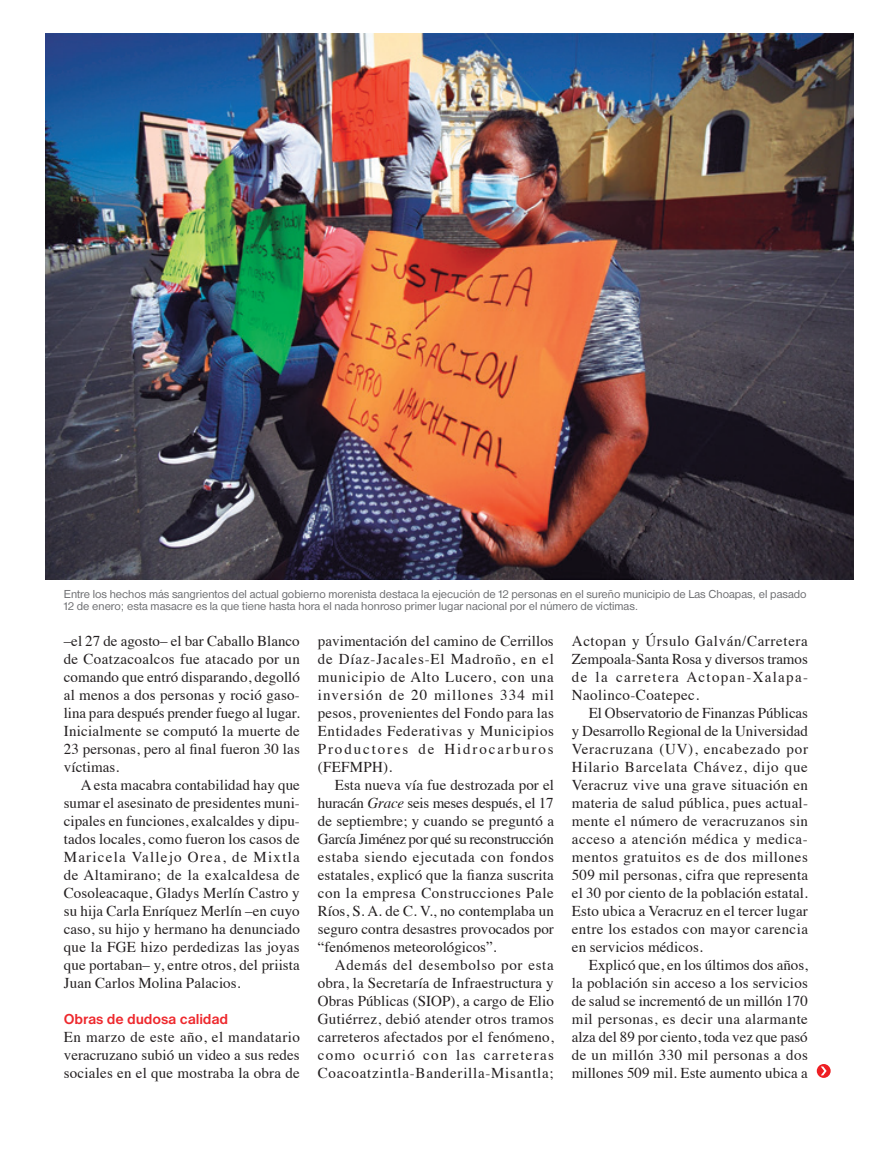
<style>
.page{position:relative;width:893px;height:1149px;background:#fff}
.page>*{position:absolute;margin:0;border:0;box-sizing:border-box;transform-origin:0 0}
.t1{font:15px/18px "Times";letter-spacing:.015em;color:#231f20;text-align:justify}
.t2{font:700 15px "Nimbus San D";letter-spacing:-.01em;color:#ee292e}
.t3{font:12px/12px "Nimbus San D";color:#6c6d70}
.s1{font-style:italic}
</style>
<div class="page">
<svg style="left:817px;top:1063px;width:14px;height:14px"></svg>
<svg style="left:821px;top:1066px;width:6px;height:9px"></svg>
<img style="left:46px;top:33px;width:808px;height:546px">
<p class="t3" style="left:64px;top:587px;width:744px">Entre los hechos más sangrientos del actual gobierno morenista destaca la ejecución de 12 personas en el sureño municipio de Las Choapas, el pasado<br>12 de enero; esta masacre es la que tiene hasta hora el nada honroso primer lugar nacional por el número de víctimas.</p>
<p class="t1" style="left:64px;top:630px;width:238px">–el 27 de agosto– el bar Caballo Blanco de Coatzacoalcos fue atacado por un comando que entró disparando, degolló al menos a dos personas y roció gaso&shy;lina para después prender fuego al lugar.<br>Inicialmente se computó la muerte de 23 personas, pero al final fueron 30 las víctimas.</p>
<p class="t1" style="left:64px;top:774px;width:238px;text-indent:17px">A esta macabra contabilidad hay que sumar el asesinato de presidentes muni&shy;cipales en funciones, exalcaldes y dipu&shy;tados locales, como fueron los casos de Maricela Vallejo Orea, de Mixtla de Altamirano; de la exalcaldesa de Cosoleacaque, Gladys Merlín Castro y su hija Carla Enríquez Merlín –en cuyo caso, su hijo y hermano ha denunciado que la FGE hizo perdedizas las joyas que portaban– y, entre otros, del priista Juan Carlos Molina Palacios.</p>
<p class="t2" style="left:64px;top:1010px;width:166px">Obras de dudosa calidad</p>
<p class="t1" style="left:64px;top:1026px;width:238px">En marzo de este año, el mandatario veracruzano subió un video a sus redes sociales en el que mostraba la obra de</p>
<p class="t1" style="left:318px;top:630px;width:238px">pavimentación del camino de Cerrillos de Díaz-Jacales-El Madroño, en el municipio de Alto Lucero, con una inversión de 20 millones 334 mil pesos, provenientes del Fondo para las Entidades Federativas y Municipios Productores de Hidrocarburos (FEFMPH).</p>
<p class="t1" style="left:318px;top:774px;width:238px;text-indent:17px">Esta nueva vía fue destrozada por el huracán <span class="s1">Grace</span> seis meses después, el 17 de septiembre; y cuando se preguntó a García Jiménez por qué su reconstrucción estaba siendo ejecutada con fondos estatales, explicó que la fianza suscrita con la empresa Construcciones Pale Ríos, S. A. de C. V., no contemplaba un seguro contra desastres provocados por “fenómenos meteorológicos”.</p>
<p class="t1" style="left:318px;top:954px;width:238px;text-indent:17px">Además del desembolso por esta obra, la Secretaría de Infraestructura y Obras Públicas (SIOP), a cargo de Elio Gutiérrez, debió atender otros tramos carreteros afectados por el fenómeno, como ocurrió con las carreteras Coacoatzintla-Banderilla-Misantla;</p>
<p class="t1" style="left:572px;top:630px;width:238px">Actopan y Úrsulo Galván/Carretera Zempoala-Santa Rosa y diversos tramos de la carretera Actopan-Xalapa-Naolinco-Coatepec.</p>
<p class="t1" style="left:572px;top:702px;width:238px;text-indent:17px">El Observatorio de Finanzas Públicas y Desarrollo Regional de la Universidad Veracruzana (UV), encabezado por Hilario Barcelata Chávez, dijo que Veracruz vive una grave situación en materia de salud pública, pues actual&shy;mente el número de veracruzanos sin acceso a atención médica y medica&shy;mentos gratuitos es de dos millones 509 mil personas, cifra que representa el 30 por ciento de la población estatal.<br>Esto ubica a Veracruz en el tercer lugar entre los estados con mayor carencia en servicios médicos.</p>
<p class="t1" style="left:572px;top:954px;width:238px;text-indent:17px">Explicó que, en los últimos dos años, la población sin acceso a los servicios de salud se incrementó de un millón 170 mil personas, es decir una alarmante alza del 89 por ciento, toda vez que pasó de un millón 330 mil personas a dos millones 509 mil. Este aumento ubica a</p>
</div>
